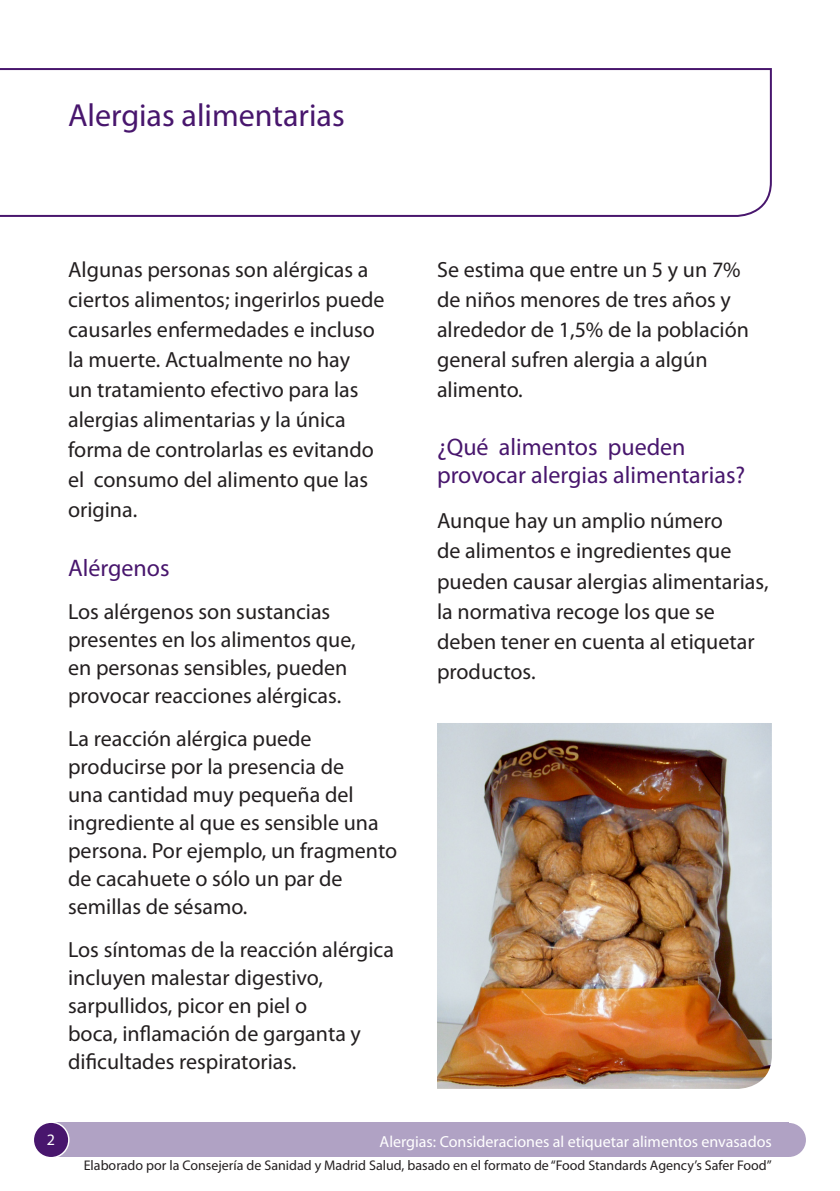
<style>
.page{position:relative;width:840px;height:1191px;background:#fff}
.page>*{position:absolute;margin:0;border:0;box-sizing:border-box;transform-origin:0 0}
._03_-_Section_head-w{font:32px "Myriad Pro";color:#48166d}
._02_-_A_head{font:24px/28px "Myriad Pro";color:#48166d}
._01_-_Main_text{font:22px/28px "Myriad Pro";color:#231f20}
._01_-_Main_text_-_3{font:22px/30px "Myriad Pro";color:#231f20}
._08_-_Running_foot{font:16px "Myriad Pro";color:#fff}
._09_-_Folio{font:16px "Myriad Pro";color:#fff}
._08_-_Running_foot-2{font:14px "Myriad Pro";color:#231f20}
</style>
<div class="page">
<div style="left:51px;top:1123px;width:737px;height:34px;background:#b0a2c4"></div>
<div style="left:33px;top:1122px;width:36px;height:35px;background:#48166d;border-radius:50%"></div>
<div style="left:33px;top:1121px;width:36px;height:37px;border:1px solid #fff;border-radius:50%"></div>
<div style="left:771px;top:1123px;width:34px;height:34px;background:#b0a2c4;border-radius:50%"></div>
<svg style="left:0;top:68px;width:772px;height:149px"></svg>
<img style="left:437px;top:723px;width:334px;height:366px">
<p class="_03_-_Section_head-w" style="left:68px;top:96px;width:278px">Alergias alimentarias</p>
<p class="_01_-_Main_text" style="left:68px;top:255px;width:318px;line-height:30px">Algunas personas son alérgicas a ciertos alimentos; ingerirlos puede causarles enfermedades e incluso la muerte. Actualmente no hay<br>un tratamiento efectivo para las alergias alimentarias y la única forma de controlarlas es evitando el consumo del alimento que las origina.</p>
<p class="_02_-_A_head" style="left:68px;top:553px;width:103px">Alérgenos</p>
<p class="_01_-_Main_text" style="left:68px;top:597px;width:289px">Los alérgenos son sustancias presentes en los alimentos que, en personas sensibles, pueden provocar reacciones alérgicas.</p>
<p class="_01_-_Main_text" style="left:68px;top:724px;width:330px">La reacción alérgica puede producirse por la presencia de<br>una cantidad muy pequeña del ingrediente al que es sensible una persona. Por ejemplo, un fragmento de cacahuete o sólo un par de semillas de sésamo.</p>
<p class="_01_-_Main_text" style="left:68px;top:935px;width:327px">Los síntomas de la reacción alérgica incluyen malestar digestivo, sarpullidos, picor en piel o<br>boca, inflamación de garganta y dificultades respiratorias.</p>
<p class="_01_-_Main_text" style="left:437px;top:255px;width:313px;line-height:30px">Se estima que entre un 5 y un 7% de niños menores de tres años y alrededor de 1,5% de la población general sufren alergia a algún alimento.</p>
<p class="_02_-_A_head" style="left:437px;top:433px;width:309px">¿Qué alimentos pueden provocar alergias alimentarias?</p>
<p class="_01_-_Main_text_-_3" style="left:437px;top:506px;width:333px">Aunque hay un amplio número<br>de alimentos e ingredientes que pueden causar alergias alimentarias, la normativa recoge los que se deben tener en cuenta al etiquetar productos.</p>
<p class="_09_-_Folio" style="left:47px;top:1130px;width:10px">2</p>
<p class="_08_-_Running_foot" style="left:379px;top:1131px;width:393px">Alergias: Consideraciones al etiquetar alimentos envasados</p>
<p class="_08_-_Running_foot-2" style="left:84px;top:1156px;width:689px">Elaborado por la Consejería de Sanidad y Madrid Salud, basado en el formato de “Food Standards Agency’s Safer Food”</p>
</div>
